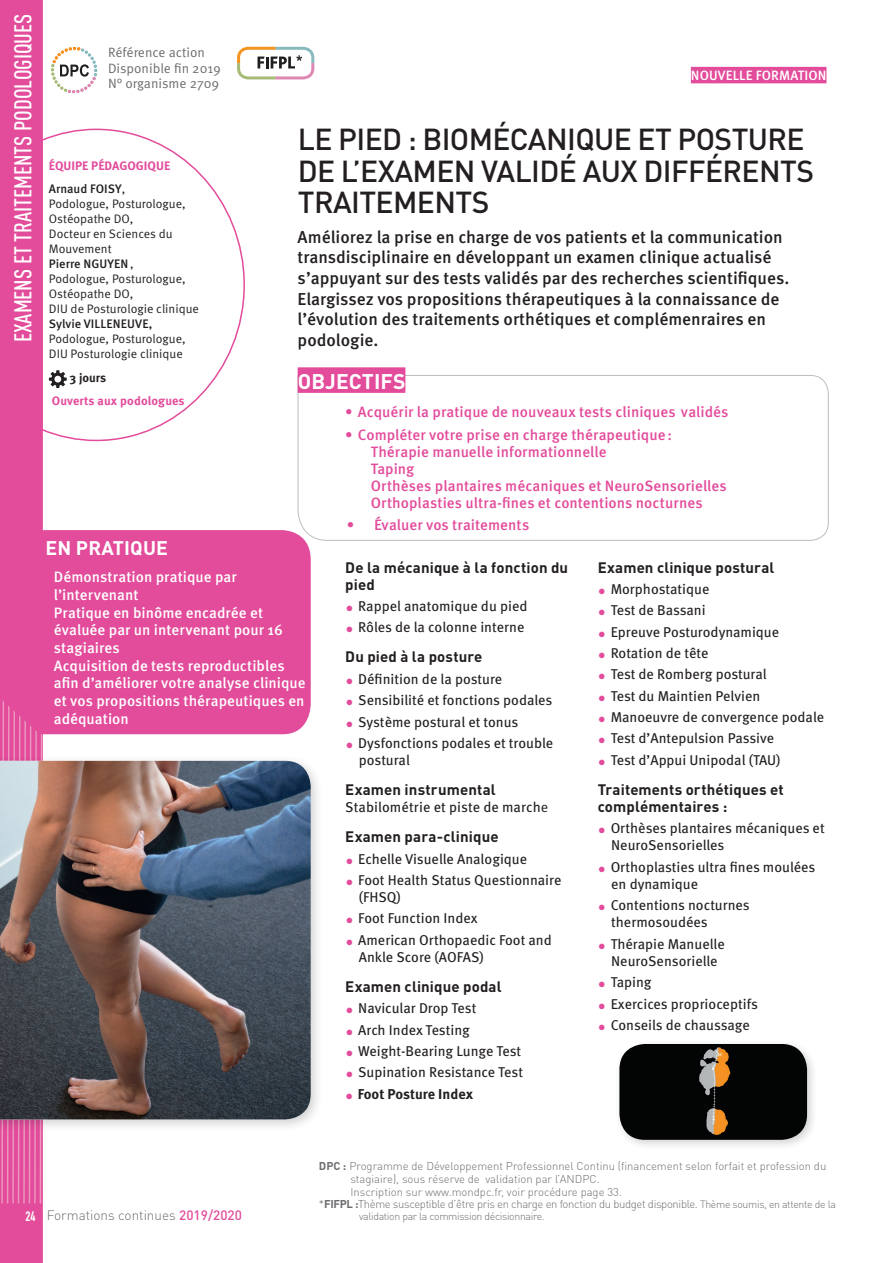
<style>
.page{position:relative;width:893px;height:1263px;background:#fff}
.page>*{position:absolute;margin:0;border:0;box-sizing:border-box;transform-origin:0 0}
.t1{font:500 30px/31.5px "DIN Pro";letter-spacing:-.02em;color:#231f20}
.t2{font:24px "DIN Cond Medium Alternate";color:#fff}
.t3{font:700 21px "DIN Pro";letter-spacing:.01em;color:#fff}
.t4{font:700 19.5px "DIN Pro";letter-spacing:.01em;color:#fff}
.t5{font:500 17.25px/20.7px "Meta Pro";color:#231f20}
.t6{font:500 15px/17.1px "Meta Pro";letter-spacing:.005em;color:#e34b9b}
.t7{font:500 15px/17.7px "Meta Pro";letter-spacing:.005em;color:#fff}
.t8{font:700 15px/17.2px "DIN Pro";letter-spacing:.01em;color:#231f20}
.t9{font:14.25px/17.1px "Meta Pro";color:#231f20}
.t10{font:700 14.25px "Meta Pro";letter-spacing:-.005em;color:#231f20}
.t11{font:300 13.5px "DIN Pro";color:#6c6d70}
.t12{font:13.5px/15.8px "Meta Pro";color:#6c6d70}
.t13{font:500 13.5px "Meta Pro";letter-spacing:.01em;color:#fff}
.t14{font:700 13.5px "DIN Condensed";color:#fff}
.t15{font:12.3px/15px "Meta Pro";color:#231f20}
.t16{font:700 12.3px/23.5px "Meta Pro";letter-spacing:.005em;color:#e34b9b}
.t17{font:500 12.3px "Meta Pro";letter-spacing:.01em;color:#231f20}
.t18{font:700 12.3px "Meta Pro";letter-spacing:-.005em;color:#231f20}
.t19{font:300 11.25px "DIN Pro";color:#6c6d70}
.t20{font:300 11.25px "DIN Pro";letter-spacing:-.03em;color:#6c6d70}
.t21{font:300 10.5px "DIN Pro";letter-spacing:-.03em;color:#6c6d70}
.s1{font-weight:500;color:#231f20}
.s2{font-weight:400;color:#231f20}
.s3{font-weight:500}
.s4{font-size:15.75px;color:#e34b9b}
.s5{font-style:inherit}
.s6{font-weight:500;color:#e34b9b}
.s7{font-weight:700}
.s8{font-size:10.5px}
</style>
<div class="page">
<div style="left:0;top:0;width:43px;height:1263px;background:#e34b9b"></div>
<svg style="left:1px;top:734px;width:42px;height:471px;background:#e560a5"></svg>
<div style="left:0;top:530px;width:311px;height:204px;background:#e34b9b"></div>
<svg style="left:51px;top:47px;width:46px;height:47px"></svg>
<svg style="left:237px;top:47px;width:77px;height:32px"></svg>
<div style="left:614px;top:1039px;width:204px;height:112px;background:#231f20;opacity:.2"></div>
<img style="left:619px;top:1044px;width:188px;height:96px">
<div style="left:0;top:755px;width:324px;height:378px;background:#231f20;opacity:.2"></div>
<img style="left:0;top:761px;width:311px;height:358px">
<svg style="left:297px;top:375px;width:532px;height:166px"></svg>
<div style="left:298px;top:367px;width:107px;height:26px;background:#e34b9b"></div>
<svg style="left:40px;top:128px;width:205px;height:314px"></svg>
<div style="left:691px;top:67px;width:135px;height:16px;background:#e34b9b"></div>
<h2 class="t2" style="left:9px;top:342px;width:330px;rotate:-90deg">EXAMENS ET TRAITEMENTS PODOLOGIQUES</h2>
<p class="t12" style="left:108px;top:45px;width:114px">Référence action<br>Disponible fin 2019<br>N° organisme 2709</p>
<p class="t16" style="left:49px;top:154px;width:123px">ÉQUIPE PÉDAGOGIQUE<br><span class="s1">Arnaud FOISY</span><span class="s2">,</span></p>
<p class="t15" style="left:49px;top:197px;width:152px">Podologue, Posturologue,<br>Ostéopathe DO,<br>Docteur en Sciences du<br>Mouvement<br><span class="s3">Pierre NGUYEN</span>,<br>Podologue, Posturologue,<br>Ostéopathe DO,<br>DIU de Posturologie clinique</p>
<p class="t17" style="left:49px;top:316px;width:105px">Sylvie VILLENEUVE,</p>
<p class="t15" style="left:49px;top:332px;width:138px">Podologue, Posturologue,<br>DIU Posturologie clinique</p>
<p class="t18" style="left:70px;top:370px;width:38px">3 jours</p>
<p class="t16" style="left:52px;top:389px;width:134px">Ouverts aux podologues</p>
<p class="t13" style="left:691px;top:66px;width:137px">NOUVELLE FORMATION</p>
<h1 class="t1" style="left:298px;top:123px;width:518px">LE PIED : BIOMÉCANIQUE ET POSTURE<br>DE L’EXAMEN VALIDÉ AUX DIFFÉRENTS<br>TRAITEMENTS</h1>
<p class="t5" style="left:298px;top:227px;width:493px">Améliorez la prise en charge de vos patients et la communication transdisciplinaire en développant un examen clinique actualisé s’appuyant sur des tests validés par des recherches scientifiques.<br>Elargissez vos propositions thérapeutiques à la connaissance de l’évolution des traitements orthétiques et complémenraires en podologie.</p>
<h3 class="t3" style="left:298px;top:367px;width:109px">OBJECTIFS</h3>
<p class="t6" style="left:345px;top:404px;width:385px">• Acquérir la pratique de nouveaux tests cliniques validés</p>
<p class="t6" style="left:371px;top:426px;width:358px;text-indent:-26px">• Compléter votre prise en charge thérapeutique:<br>Thérapie manuelle informationnelle<br>Taping<br>Orthèses plantaires mécaniques et NeuroSensorielles Orthoplasties ultra-fines et contentions nocturnes</p>
<p class="t6" style="left:347px;top:517px;width:184px">• Évaluer vos traitements</p>
<h3 class="t4" style="left:45px;top:535px;width:124px">EN PRATIQUE</h3>
<p class="t7" style="left:54px;top:569px;width:253px">Démonstration pratique par l’intervenant<br>Pratique en binôme encadrée et évaluée par un intervenant pour 16 stagiaires<br>Acquisition de tests reproductibles afin d’améliorer votre analyse clinique et vos propositions thérapeutiques en adéquation</p>
<p class="t8" style="left:345px;top:558px;width:224px">De la mécanique à la fonction du pied</p>
<p class="t9" style="left:345px;top:598px;width:184px"><span class="s4">•</span> Rappel anatomique du pied</p>
<p class="t9" style="left:345px;top:619px;width:180px"><span class="s4">•</span> Rôles de la colonne interne</p>
<p class="t8" style="left:345px;top:648px;width:139px">Du pied à la posture</p>
<p class="t9" style="left:345px;top:671px;width:158px"><span class="s4">•</span> Définition de la posture</p>
<p class="t9" style="left:345px;top:692px;width:209px"><span class="s4">•</span> Sensibilité et fonctions podales</p>
<p class="t9" style="left:345px;top:713px;width:175px"><span class="s4">•</span> Système postural et tonus</p>
<p class="t9" style="left:359px;top:735px;width:196px;text-indent:-13px"><span class="s4">•</span> Dysfonctions podales et trouble postural</p>
<p class="t8" style="left:345px;top:780px;width:152px">Examen instrumental</p>
<p class="t9" style="left:345px;top:799px;width:204px">Stabilométrie et piste de march<span class="s5">e</span></p>
<p class="t8" style="left:345px;top:828px;width:155px">Examen para-clinique</p>
<p class="t9" style="left:345px;top:850px;width:183px"><span class="s4">•</span> Echelle Visuelle Analogique</p>
<p class="t9" style="left:359px;top:872px;width:204px;text-indent:-13px"><span class="s4">•</span> Foot Health Status Questionnaire (FHSQ)</p>
<p class="t9" style="left:345px;top:910px;width:134px"><span class="s4">•</span> Foot Function Index</p>
<p class="t9" style="left:359px;top:932px;width:195px;text-indent:-13px"><span class="s4">•</span> American Orthopaedic Foot and<br>Ankle Score (AOFAS)</p>
<p class="t8" style="left:345px;top:977px;width:158px">Examen clinique podal</p>
<p class="t9" style="left:345px;top:1000px;width:133px"><span class="s4">•</span> Navicular Drop Test</p>
<p class="t9" style="left:345px;top:1021px;width:126px"><span class="s4">•</span> Arch Index Testing</p>
<p class="t9" style="left:345px;top:1043px;width:177px"><span class="s4">•</span> Weight-Bearing Lunge Test</p>
<p class="t9" style="left:345px;top:1064px;width:179px"><span class="s4">•</span> Supination Resistance Test</p>
<p class="t10" style="left:345px;top:1085px;width:129px"><span class="s4">•</span> Foot Posture Index</p>
<p class="t8" style="left:598px;top:558px;width:178px">Examen clinique postural</p>
<p class="t9" style="left:598px;top:581px;width:113px"><span class="s4">•</span> Morphostatique</p>
<p class="t9" style="left:598px;top:602px;width:109px"><span class="s4">•</span> Test de Bassani</p>
<p class="t9" style="left:598px;top:623px;width:183px"><span class="s4">•</span> Epreuve Posturodynamique</p>
<p class="t9" style="left:598px;top:645px;width:112px"><span class="s4">•</span> Rotation de tête</p>
<p class="t9" style="left:598px;top:666px;width:171px"><span class="s4">•</span> Test de Romberg postural</p>
<p class="t9" style="left:598px;top:688px;width:164px"><span class="s4">•</span> Test du Maintien Pelvien</p>
<p class="t9" style="left:598px;top:709px;width:228px"><span class="s4">•</span> Manoeuvre de convergence podale</p>
<p class="t9" style="left:598px;top:730px;width:178px"><span class="s4">•</span> Test d’Antepulsion Passive</p>
<p class="t9" style="left:598px;top:752px;width:184px"><span class="s4">•</span> Test d’Appui Unipodal (TAU)</p>
<p class="t8" style="left:598px;top:780px;width:188px">Traitements orthétiques et complémentaires :</p>
<p class="t9" style="left:611px;top:820px;width:215px;text-indent:-13px"><span class="s4">•</span> Orthèses plantaires mécaniques et<br>NeuroSensorielles</p>
<p class="t9" style="left:611px;top:859px;width:206px;text-indent:-13px"><span class="s4">•</span> Orthoplasties ultra fines moulées en dynamique</p>
<p class="t9" style="left:611px;top:897px;width:140px;text-indent:-13px"><span class="s4">•</span> Contentions nocturnes thermosoudées</p>
<p class="t9" style="left:598px;top:936px;width:128px;text-align:center"><span class="s4">•</span> Thérapie Manuelle<br>NeuroSensorielle</p>
<p class="t9" style="left:598px;top:974px;width:55px"><span class="s4">•</span> Taping</p>
<p class="t9" style="left:598px;top:995px;width:162px"><span class="s4">•</span> Exercices proprioceptifs</p>
<p class="t9" style="left:598px;top:1017px;width:153px"><span class="s4">•</span> Conseils de chaussage</p>
<p class="t14" style="left:26px;top:1207px;width:12px">24</p>
<p class="t11" style="left:52px;top:1206px;width:197px">Formations continues <span class="s6">2019/2020</span></p>
<p class="t11" style="left:47px;top:1206px;width:197px">Formations continues <span class="s6">2019/2020</span></p>
<p class="t19" style="left:319px;top:1158px;width:509px"><span class="s7">DPC :</span> Programme de Développement Professionnel Continu (financement selon forfait et profession du</p>
<p class="t19" style="left:350px;top:1171px;width:251px">stagiaire), sous réserve de validation par l’ANDPC.</p>
<p class="t19" style="left:350px;top:1184px;width:273px">Inscription sur www.mondpc.fr, voir procédure page 33.</p>
<p class="t20" style="left:319px;top:1197px;width:518px">*<span class="s7">FIFPL :</span>Thème susceptible d’être pris en charge en fonction du budget disponible. <span class="s8">Thème soumis, en attente de la</span></p>
<p class="t21" style="left:359px;top:1209px;width:187px">validation par la commission décisionnaire.</p>
</div>
